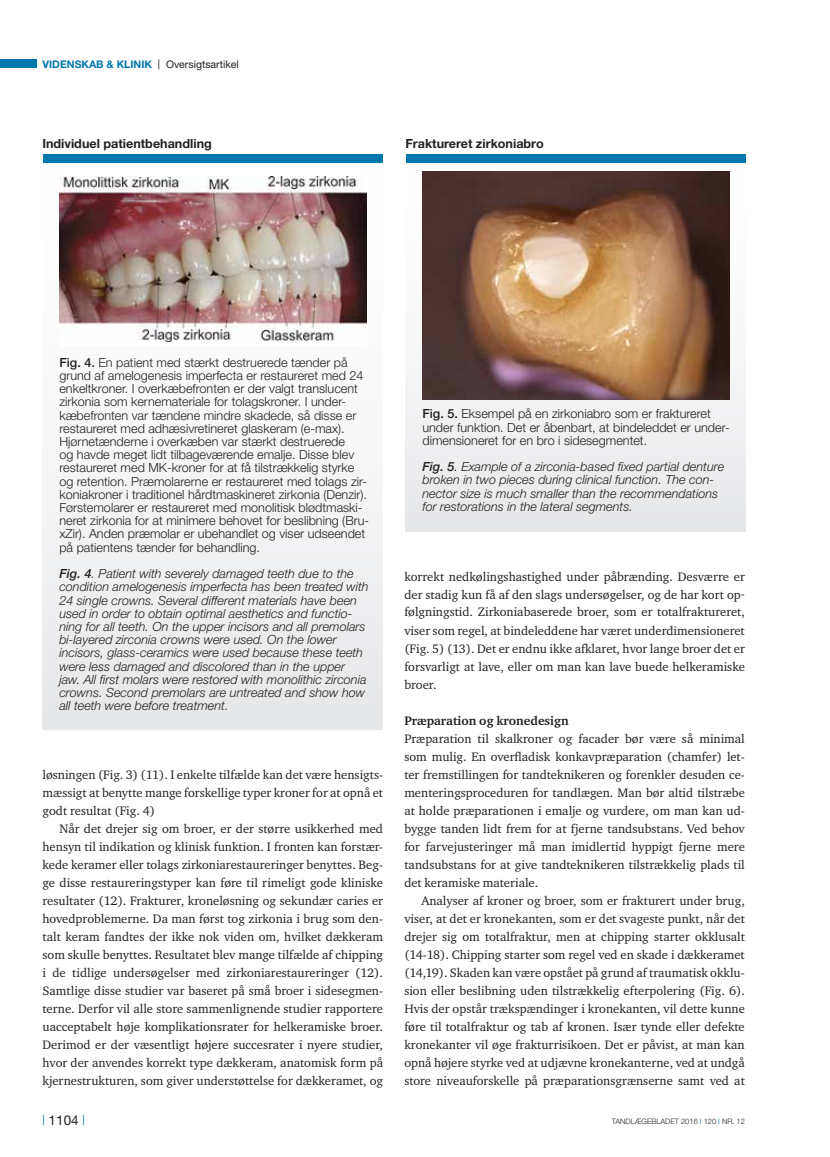
<style>
.page{position:relative;width:830px;height:1157px;background:#fff}
.page>*{position:absolute;margin:0;border:0;box-sizing:border-box;transform-origin:0 0}
.t1{font:13.5px "Helvetica Neue";color:#231f20}
.t2{font:12.6px/18px "Charter ITC";color:#231f20;text-align:justify}
.t3{font:300 12.6px/13.2px "Helvetica Neue";color:#231f20}
.t4{font:italic 300 12.6px/13.2px "Helvetica Neue";color:#231f20}
.t5{font:700 12.6px "Helvetica Neue";color:#231f20}
.t6{font:700 12.6px "Charter ITC";color:#231f20}
.t7{font:700 10.5px "Helvetica Neue";color:#0078ae}
.t8{font:300 7.5px "Helvetica Neue";color:#231f20}
.s1{font-family:"Arial Narrow";font-weight:400;color:#231f20}
.s2{font-weight:400;color:#231f20}
.s3{font-weight:500}
.s4{font-weight:400;color:#0078ae}
</style>
<div class="page">
<div style="left:0;top:60px;width:37px;height:8px;background:#0078ae"></div>
<div style="left:42px;top:157px;width:340px;height:572px;background:#f2f3f4"></div>
<div style="left:43px;top:154px;width:339px;height:8px;background:#0078ae"></div>
<div style="left:59px;top:172px;width:307px;height:174px;background:#fff"></div>
<img style="left:59px;top:177px;width:307px;height:164px">
<svg style="left:405px;top:162px;width:340px;height:369px;fill:#eeeef0"></svg>
<div style="left:406px;top:154px;width:339px;height:8px;background:#0078ae"></div>
<img style="left:422px;top:172px;width:307px;height:227px">
<p class="t7" style="left:43px;top:58px;width:198px">VIDENSKAB &amp; KLINIK <span class="s1">|</span> <span class="s2">Oversigtsartikel</span></p>
<p class="t5" style="left:42px;top:136px;width:171px">Individuel patientbehandling</p>
<p class="t5" style="left:405px;top:136px;width:140px">Fraktureret zirkoniabro</p>
<p class="t3" style="left:59px;top:355px;width:311px"><span class="s3">Fig. 4.</span> En patient med stærkt destruerede tænder på grund af amelogenesis imperfecta er restaureret med 24 enkeltkroner. I overkæbefronten er der valgt translucent zirkonia som kernemateriale for tolagskroner. I under&shy;kæbefronten var tændene mindre skadede, så disse er restaureret med adhæsivretineret glaskeram (e-max).<br>Hjørnetænderne i overkæben var stærkt destruerede<br>og havde meget lidt tilbageværende emalje. Disse blev restaureret med MK-kroner for at få tilstrækkelig styrke og retention. Præmolarerne er restaureret med tolags zir&shy;koniakroner i traditionel hårdtmaskineret zirkonia (Denzir).<br>Førstemolarer er restaureret med monolitisk blødtmaski&shy;neret zirkonia for at minimere behovet for beslibning (Bru&shy;xZir). Anden præmolar er ubehandlet og viser udseendet på patientens tænder før behandling.</p>
<p class="t4" style="left:59px;top:567px;width:311px"><span class="s3">Fig. 4</span>. Patient with severely damaged teeth due to the condition amelogenesis imperfecta has been treated with 24 single crowns. Several different materials have been used in order to obtain optimal aesthetics and functio&shy;ning for all teeth. On the upper incisors and all premolars bi-layered zirconia crowns were used. On the lower incisors, glass-ceramics were used because these teeth were less damaged and discolored than in the upper jaw. All first molars were restored with monolithic zirconia crowns. Second premolars are untreated and show how all teeth were before treatment.</p>
<p class="t2" style="left:43px;top:765px;width:342px">løsningen (Fig. 3) (11). I enkelte tilfælde kan det være hensigts&shy;mæssigt at benytte mange forskellige typer kroner for at opnå et godt resultat (Fig. 4)</p>
<p class="t2" style="left:43px;top:819px;width:342px;text-indent:17px">Når det drejer sig om broer, er der større usikkerhed med hensyn til indikation og klinisk funktion. I fronten kan forstær&shy;kede keramer eller tolags zirkoniarestaureringer benyttes. Beg&shy;ge disse restaureringstyper kan føre til rimeligt gode kliniske resultater (12). Frakturer, kroneløsning og sekundær caries er hovedproblemerne. Da man først tog zirkonia i brug som den&shy;talt keram fandtes der ikke nok viden om, hvilket dækkeram som skulle benyttes. Resultatet blev mange tilfælde af chipping i de tidlige undersøgelser med zirkoniarestaureringer (12).<br>Samtlige disse studier var baseret på små broer i sidesegmen&shy;terne. Derfor vil alle store sammenlignende studier rapportere uacceptabelt høje komplikationsrater for helkeramiske broer.<br>Derimod er der væsentligt højere succesrater i nyere studier, hvor der anvendes korrekt type dækkeram, anatomisk form på kjernestrukturen, som giver understøttelse for dækkeramet, og</p>
<p class="t3" style="left:422px;top:407px;width:308px"><span class="s3">Fig. 5.</span> Eksempel på en zirkoniabro som er fraktureret under funktion. Det er åbenbart, at bindeleddet er under&shy;dimensioneret for en bro i sidesegmentet.</p>
<p class="t4" style="left:422px;top:460px;width:303px"><span class="s3">Fig. 5</span>. Example of a zirconia-based fixed partial denture broken in two pieces during clinical function. The con&shy;nector size is much smaller than the recommendations for restorations in the lateral segments.</p>
<p class="t2" style="left:404px;top:567px;width:342px">korrekt nedkølingshastighed under påbrænding. Desværre er der stadig kun få af den slags undersøgelser, og de har kort op&shy;følgningstid. Zirkoniabaserede broer, som er totalfraktureret, viser som regel, at bindeleddene har været underdimensioneret (Fig. 5) (13). Det er endnu ikke afklaret, hvor lange broer det er forsvarligt at lave, eller om man kan lave buede helkeramiske broer.</p>
<p class="t6" style="left:404px;top:712px;width:166px">Præparation og kronedesign</p>
<p class="t2" style="left:404px;top:729px;width:342px">Præparation til skalkroner og facader bør være så minimal som mulig. En overfladisk konkavpræparation (chamfer) let&shy;ter fremstillingen for tandteknikeren og forenkler desuden ce&shy;menteringsproceduren for tandlægen. Man bør altid tilstræbe at holde præparationen i emalje og vurdere, om man kan ud&shy;bygge tanden lidt frem for at fjerne tandsubstans. Ved behov for farvejusteringer må man imidlertid hyppigt fjerne mere tandsubstans for at give tandteknikeren tilstrækkelig plads til det keramiske materiale.</p>
<p class="t2" style="left:404px;top:891px;width:342px;text-indent:17px">Analyser af kroner og broer, som er frakturert under brug, viser, at det er kronekanten, som er det svageste punkt, når det drejer sig om totalfraktur, men at chipping starter okklusalt (14-18). Chipping starter som regel ved en skade i dækkeramet (14,19). Skaden kan være opstået på grund af traumatisk okklu&shy;sion eller beslibning uden tilstrækkelig efterpolering (Fig. 6).<br>Hvis der opstår trækspændinger i kronekanten, vil dette kunne føre til totalfraktur og tab af kronen. Især tynde eller defekte kronekanter vil øge frakturrisikoen. Det er påvist, at man kan opnå højere styrke ved at udjævne kronekanterne, ved at undgå store niveauforskelle på præparationsgrænserne samt ved at</p>
<p class="t1" style="left:43px;top:1112px;width:44px"><sup>|</sup> 1104 <sup>|</sup></p>
<p class="t8" style="left:611px;top:1116px;width:134px">TANDLÆGEBLADET 2016 <span class="s4">|</span> 120 <span class="s4">|</span> NR. 12</p>
</div>
